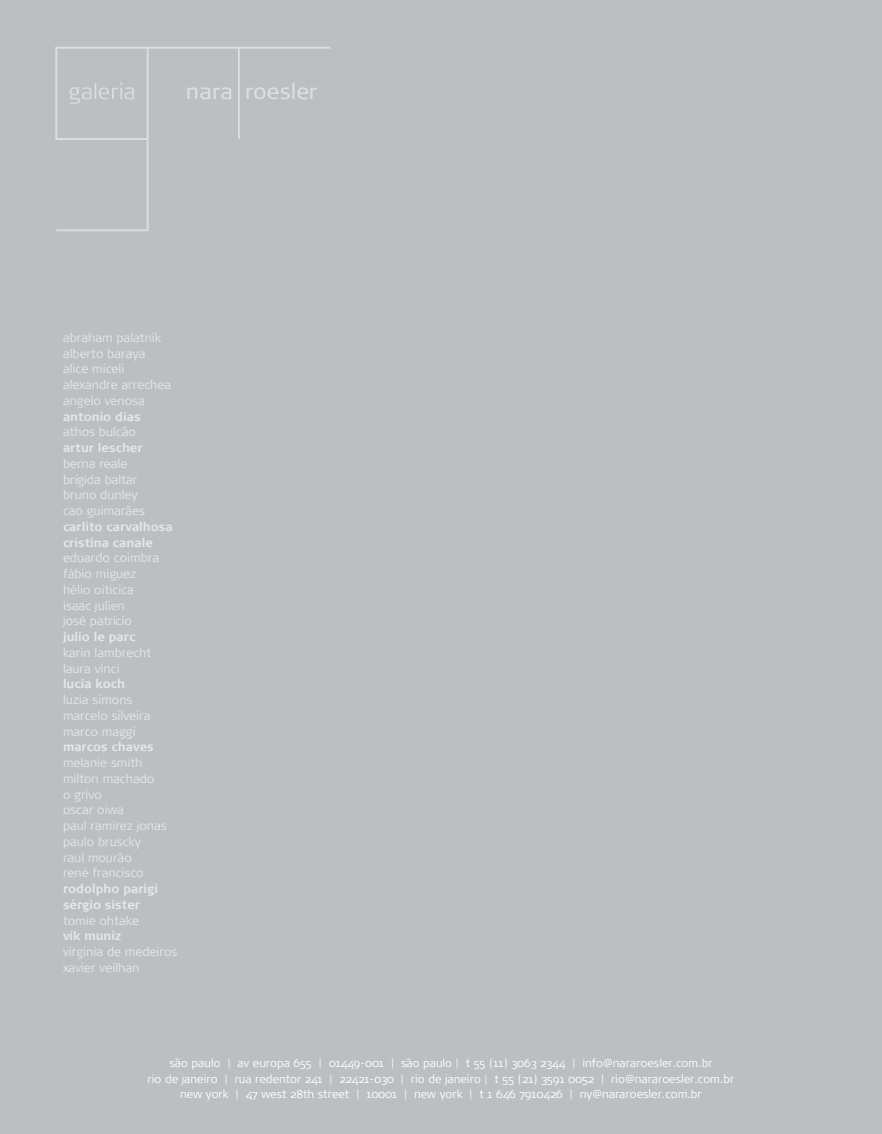
<style>
.page{position:relative;width:882px;height:1134px;background:#bcbec0}
.page>*{position:absolute;margin:0;border:0;box-sizing:border-box;transform-origin:0 0}
.t1{font:300 12.25px/15.8px "Signa";color:#e6e7e8}
.t2{font:700 12.25px/15.8px "Signa";color:#e6e7e8}
.t3{font:300 11.38px/15.8px "Signa";color:#fff;text-align:center}
</style>
<div class="page">
<div style="left:55px;top:47px;width:275px;height:184px;background:#bcbec0"></div>
<svg style="left:187px;top:83px;width:130px;height:16px"></svg>
<p class="t1" style="left:63px;top:330px;width:110px">abraham palatnik alberto baraya alice miceli alexandre arrechea angelo venosa</p>
<p class="t2" style="left:63px;top:408px;width:79px">antonio dias</p>
<p class="t1" style="left:63px;top:424px;width:74px">athos bulcão</p>
<p class="t2" style="left:63px;top:440px;width:81px">artur lescher</p>
<p class="t1" style="left:63px;top:456px;width:84px">berna reale brígida baltar bruno dunley cao guimarães</p>
<p class="t2" style="left:63px;top:519px;width:111px">carlito carvalhosa cristina canale</p>
<p class="t1" style="left:63px;top:550px;width:98px">eduardo coimbra fábio miguez hélio oiticica isaac julien<br>josé patrício</p>
<p class="t2" style="left:63px;top:629px;width:74px">julio le parc</p>
<p class="t1" style="left:63px;top:645px;width:90px">karin lambrecht laura vinci</p>
<p class="t2" style="left:63px;top:676px;width:64px">lucia koch</p>
<p class="t1" style="left:63px;top:692px;width:89px">luzia simons marcelo silveira marco maggi</p>
<p class="t2" style="left:63px;top:739px;width:92px">marcos chaves</p>
<p class="t1" style="left:63px;top:755px;width:105px">melanie smith milton machado<br>o grivo<br>oscar oiwa<br>paul ramirez jonas paulo bruscky<br>raul mourão<br>rené francisco</p>
<p class="t2" style="left:63px;top:881px;width:97px">rodolpho parigi sérgio sister</p>
<p class="t1" style="left:63px;top:913px;width:77px">tomie ohtake</p>
<p class="t2" style="left:63px;top:928px;width:59px">vik muniz</p>
<p class="t1" style="left:63px;top:944px;width:116px">virginia de medeiros xavier veilhan</p>
<p class="t3" style="left:148px;top:1055px;width:588px">são paulo | av europa 655 | 01449-001 | são paulo | t 55 (11) 3063 2344 | info@nararoesler.com.br<br>rio de janeiro | rua redentor 241 | 22421-030 | rio de janeiro | t 55 (21) 3591 0052 | rio@nararoesler.com.br new york | 47 west 28th street | 10001 | new york | t 1 646 7910426 | ny@nararoesler.com.br</p>
</div>
